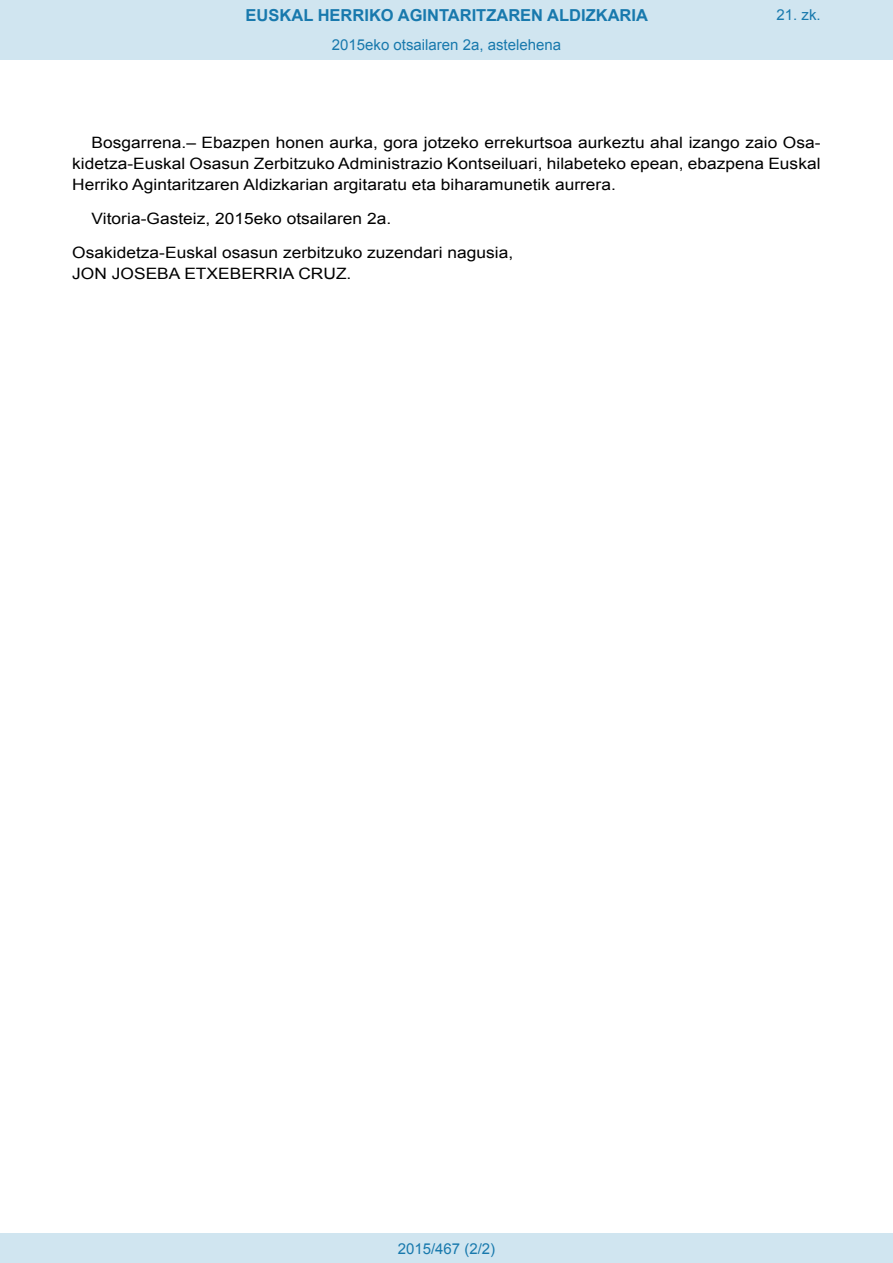
<style>
.page{position:relative;width:893px;height:1263px;background:#fff}
.page>*{position:absolute;margin:0;border:0;box-sizing:border-box;transform-origin:0 0}
.t1{font:700 16.5px "Arial";color:#1879ad}
.BOPVDetalle{font:15.6px/21px "Arial";color:#000;text-align:justify;scale:1.11 1}
.BOPVFirmaPuesto{font:15.6px "Arial";color:#000;scale:1.11 1}
.BOPVFirmaLugFec{font:15.6px "Arial";color:#000;scale:1.11 1}
.BOPVFirmaNombre{font:15.6px "Arial";color:#000;scale:1.11 1}
.Paginacion_Centro{font:15px "Arial";color:#1879ad}
</style>
<div class="page">
<div style="left:0;top:0;width:893px;height:60px;background:#d0e5f0"></div>
<div style="left:0;top:1233px;width:893px;height:30px;background:#d0e5f0"></div>
<p class="t1" style="left:246px;top:4px;width:404px">EUSKAL HERRIKO AGINTARITZAREN ALDIZKARIA</p>
<p class="Paginacion_Centro" style="left:332px;top:35px;width:231px">2015eko otsailaren 2a, astelehena</p>
<p class="Paginacion_Centro" style="left:776px;top:5px;width:46px">21. zk.</p>
<p class="BOPVDetalle" style="left:72px;top:132px;width:676px;text-indent:19px">Bosgarrena.– Ebazpen honen aurka, gora jotzeko errekurtsoa aurkeztu ahal izango zaio Osa&shy;kidetza-Euskal Osasun Zerbitzuko Administrazio Kontseiluari, hilabeteko epean, ebazpena Euskal Herriko Agintaritzaren Aldizkarian argitaratu eta biharamunetik aurrera.</p>
<p class="BOPVFirmaLugFec" style="left:92px;top:208px;width:271px">Vitoria-Gasteiz, 2015eko otsailaren 2a.</p>
<p class="BOPVFirmaPuesto" style="left:72px;top:242px;width:399px">Osakidetza-Euskal osasun zerbitzuko zuzendari nagusia,</p>
<p class="BOPVFirmaNombre" style="left:72px;top:263px;width:253px">JON JOSEBA ETXEBERRIA CRUZ.</p>
<p class="Paginacion_Centro" style="left:398px;top:1238px;width:99px">2015/467 (2/2)</p>
</div>
